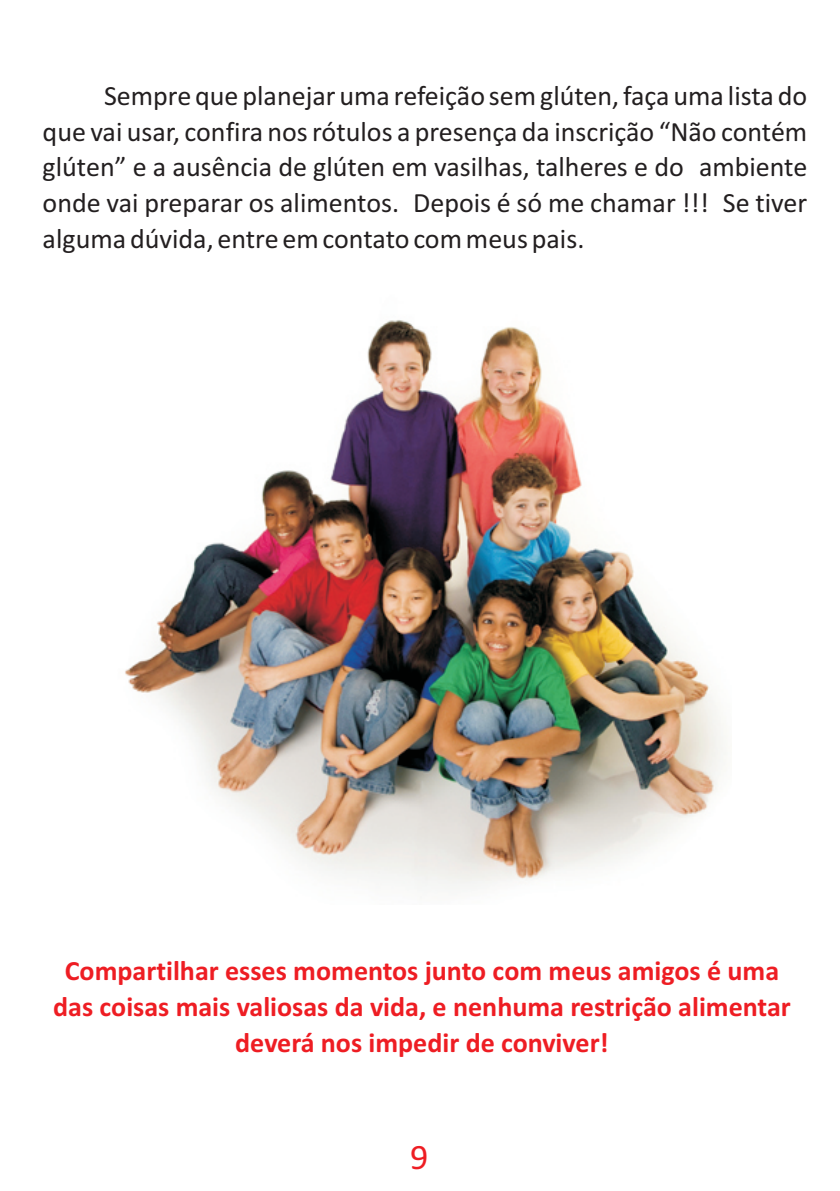
<style>
.page{position:relative;width:840px;height:1191px;background:#fff}
.page>*{position:absolute;margin:0;border:0;box-sizing:border-box;transform-origin:0 0}
.t1{font:36px "Calibri";color:#ee1d23}
.t2{font:28px/35.8px "Calibri";color:#231f20;text-align:justify}
.t3{font:700 28px/35.8px "Calibri";color:#ee1d23;text-align:center}
</style>
<div class="page">
<img style="left:125px;top:320px;width:601px;height:569px">
<p class="t2" style="left:43px;top:80px;width:765px;text-indent:61px">Sempre que planejar uma refeição sem glúten, faça uma lista do que vai usar, confira nos rótulos a presença da inscrição “Não contém glúten” e a ausência de glúten em vasilhas, talheres e do ambiente onde vai preparar os alimentos. Depois é só me chamar !!! Se tiver alguma dúvida, entre em contato com meus pais.</p>
<p class="t3" style="left:53px;top:955px;width:738px">Compartilhar esses momentos junto com meus amigos é uma das coisas mais valiosas da vida, e nenhuma restrição alimentar deverá nos impedir de conviver!</p>
<p class="t1" style="left:410px;top:1142px;width:20px">9</p>
</div>
